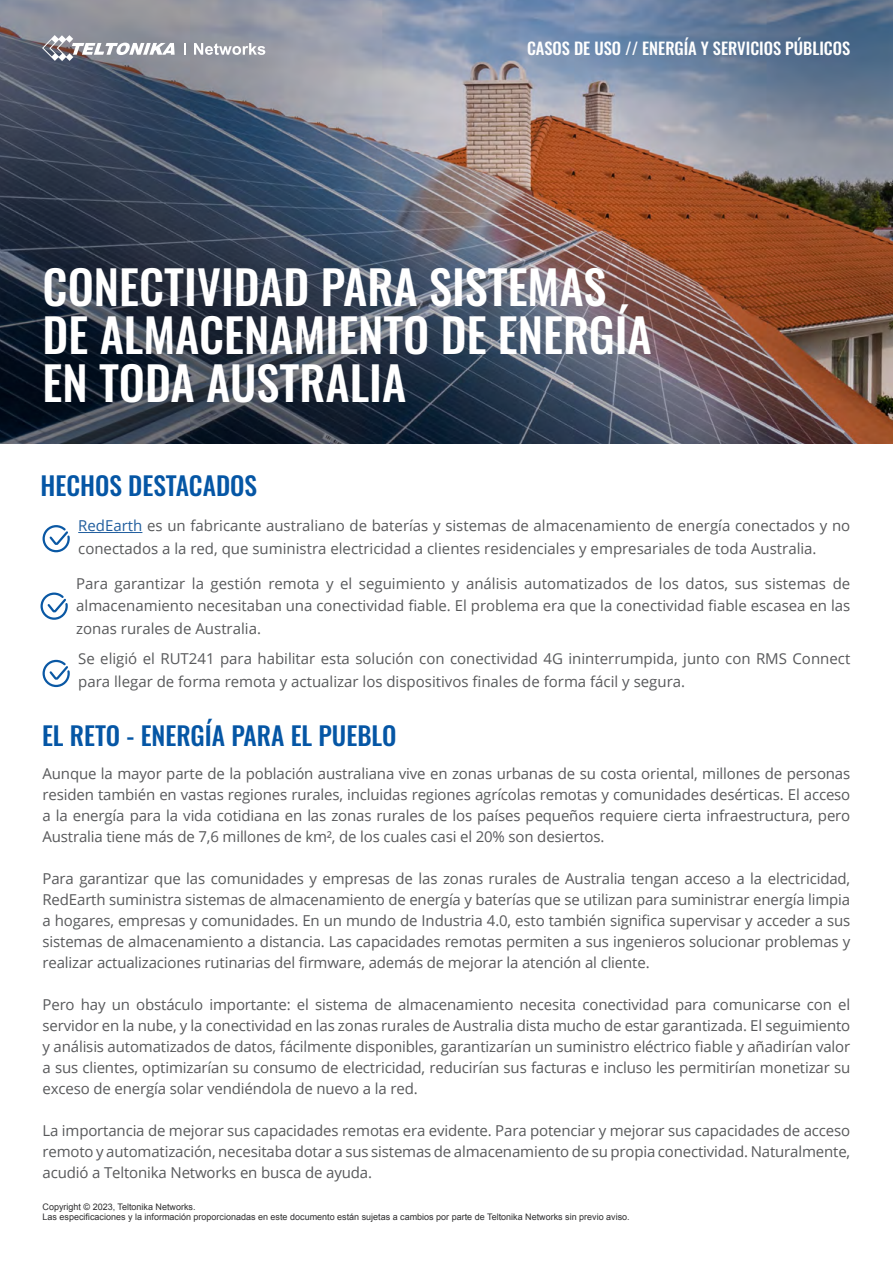
<style>
.page{position:relative;width:893px;height:1263px;background:#fff}
.page>*{position:absolute;margin:0;border:0;box-sizing:border-box;transform-origin:0 0}
.t1{font:500 46.5px/48px "Oswald";color:#fff}
.t2{font:500 25.5px "Oswald";color:#0556a5}
.t3{font:500 16.5px "Oswald";color:#fff}
.t4{font:15px/21px "Open Sans";color:#58595b;text-align:justify}
.t5{font:9px/10.1px "Arial";color:#2e2e2f}
.s1{color:#215e9e}
</style>
<div class="page">
<img style="left:0;top:0;width:893px;height:443px">
<hr style="left:78px;top:532px;width:64px;height:1px;background:#215e9e">
<svg style="left:42px;top:35px;width:133px;height:26px"></svg>
<svg style="left:184px;top:43px;width:2px;height:12px"></svg>
<svg style="left:194px;top:43px;width:71px;height:12px"></svg>
<svg style="left:42px;top:525px;width:28px;height:28px"></svg>
<svg style="left:40px;top:592px;width:28px;height:28px"></svg>
<svg style="left:42px;top:659px;width:28px;height:29px"></svg>
<p class="t3" style="left:527px;top:40px;width:325px">CASOS DE USO // ENERGÍA Y SERVICIOS PÚBLICOS</p>
<h1 class="t1" style="left:43px;top:266px;width:611px">CONECTIVIDAD PARA SISTEMAS<br>DE ALMACENAMIENTO DE ENERGÍA<br>EN TODA AUSTRALIA</h1>
<h2 class="t2" style="left:41px;top:472px;width:218px">HECHOS DESTACADOS</h2>
<p class="t4" style="left:78px;top:514px;width:774px;line-height:22.5px"><span class="s1">RedEarth</span> es un fabricante australiano de baterías y sistemas de almacenamiento de energía conectados y no conectados a la red, que suministra electricidad a clientes residenciales y empresariales de toda Australia.</p>
<p class="t4" style="left:76px;top:571px;width:775px;line-height:22.5px">Para garantizar la gestión remota y el seguimiento y análisis automatizados de los datos, sus sistemas de almacenamiento necesitaban una conectividad fiable. El problema era que la conectividad fiable escasea en las zonas rurales de Australia.</p>
<p class="t4" style="left:78px;top:647px;width:774px;line-height:22.5px">Se eligió el RUT241 para habilitar esta solución con conectividad 4G ininterrumpida, junto con RMS Connect para llegar de forma remota y actualizar los dispositivos finales de forma fácil y segura.</p>
<h2 class="t2" style="left:42px;top:722px;width:356px">EL RETO - ENERGÍA PARA EL PUEBLO</h2>
<p class="t4" style="left:43px;top:763px;width:809px">Aunque la mayor parte de la población australiana vive en zonas urbanas de su costa oriental, millones de personas residen también en vastas regiones rurales, incluidas regiones agrícolas remotas y comunidades desérticas. El acceso a la energía para la vida cotidiana en las zonas rurales de los países pequeños requiere cierta infraestructura, pero Australia tiene más de 7,6 millones de km², de los cuales casi el 20% son desiertos.</p>
<p class="t4" style="left:43px;top:868px;width:809px">Para garantizar que las comunidades y empresas de las zonas rurales de Australia tengan acceso a la electricidad, RedEarth suministra sistemas de almacenamiento de energía y baterías que se utilizan para suministrar energía limpia a hogares, empresas y comunidades. En un mundo de Industria 4.0, esto también significa supervisar y acceder a sus sistemas de almacenamiento a distancia. Las capacidades remotas permiten a sus ingenieros solucionar problemas y realizar actualizaciones rutinarias del firmware, además de mejorar la atención al cliente.</p>
<p class="t4" style="left:43px;top:994px;width:809px">Pero hay un obstáculo importante: el sistema de almacenamiento necesita conectividad para comunicarse con el servidor en la nube, y la conectividad en las zonas rurales de Australia dista mucho de estar garantizada. El seguimiento y análisis automatizados de datos, fácilmente disponibles, garantizarían un suministro eléctrico fiable y añadirían valor a sus clientes, optimizarían su consumo de electricidad, reducirían sus facturas e incluso les permitirían monetizar su exceso de energía solar vendiéndola de nuevo a la red.</p>
<p class="t4" style="left:43px;top:1120px;width:809px">La importancia de mejorar sus capacidades remotas era evidente. Para potenciar y mejorar sus capacidades de acceso remoto y automatización, necesitaba dotar a sus sistemas de almacenamiento de su propia conectividad. Naturalmente, acudió a Teltonika Networks en busca de ayuda.</p>
<p class="t5" style="left:43px;top:1202px;width:589px">Copyright © 2023, Teltonika Networks.<br>Las especificaciones y la información proporcionadas en este documento están sujetas a cambios por parte de Teltonika Networks sin previo aviso.</p>
</div>
